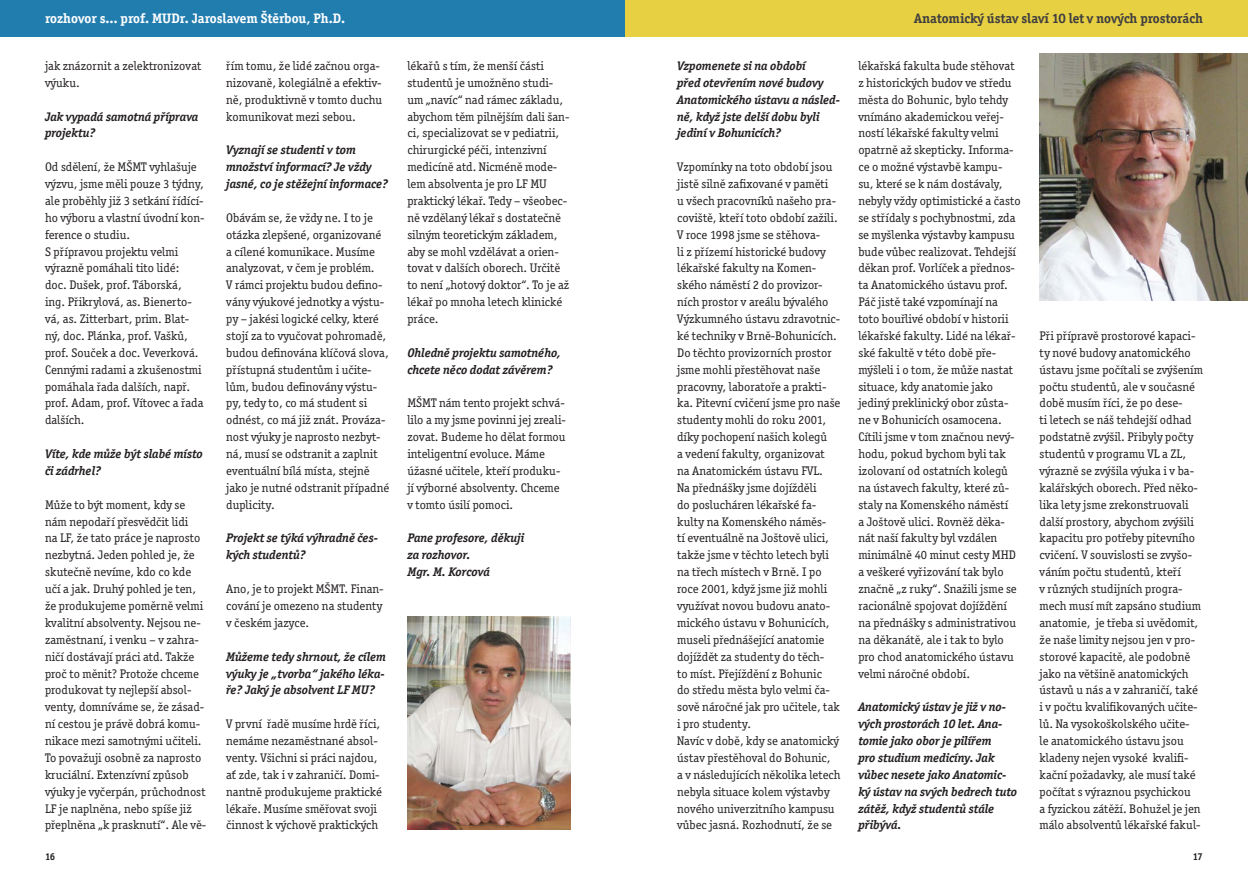
<style>
.page{position:relative;width:1248px;height:886px;background:#fff}
.page>*{position:absolute;margin:0;border:0;box-sizing:border-box;transform-origin:0 0}
.t1{font:700 13.75px "Officina Serif Itc TOT";color:#fff}
.t2{font:700 13.75px "Officina Serif Itc TOT";color:#3e3e3f}
.t3{font:12.5px/16.9px "Officina Serif Itc TOT";color:#231f20}
.t4{font:italic 700 12.5px/16.9px "Officina Serif Itc TOT";color:#231f20}
.t5{font:700 10px "Officina Serif Itc TOT";color:#231f20}
</style>
<div class="page">
<div style="left:624px;top:0;width:623px;height:36px;background:#e8d043"></div>
<div style="left:0;top:0;width:624px;height:36px;background:#227daf"></div>
<img style="left:1039px;top:53px;width:208px;height:247px">
<img style="left:407px;top:616px;width:163px;height:213px">
<p class="t1" style="left:45px;top:10px;width:302px">rozhovor s… prof. MUDr. Jaroslavem Štěrbou, Ph.D.</p>
<p class="t3" style="left:45px;top:57px;width:158px">jak znázornit a zelektronizovat výuku.</p>
<p class="t4" style="left:45px;top:108px;width:155px">Jak vypadá samotná příprava projektu?</p>
<p class="t3" style="left:45px;top:159px;width:161px">Od sdělení, že MŠMT vyhlašuje výzvu, jsme měli pouze 3 týdny, ale proběhly již 3 setkání řídící&shy;ho výboru a vlastní úvodní kon&shy;ference o studiu.<br>S přípravou projektu velmi výrazně pomáhali tito lidé:<br>doc. Dušek, prof. Táborská, ing. Přikrylová, as. Bienerto&shy;vá, as. Zitterbart, prim. Blat&shy;ný, doc. Plánka, prof. Vašků, prof. Souček a doc. Veverková.<br>Cennými radami a zkušenostmi pomáhala řada dalších, např. prof. Adam, prof. Vítovec a řada dalších.</p>
<p class="t4" style="left:45px;top:445px;width:159px">Víte, kde může být slabé místo či zádrhel?</p>
<p class="t3" style="left:45px;top:496px;width:163px">Může to být moment, kdy se nám nepodaří přesvědčit lidi<br>na LF, že tato práce je naprosto nezbytná. Jeden pohled je, že skutečně nevíme, kdo co kde učí a jak. Druhý pohled je ten, že produkujeme poměrně velmi kvalitní absolventy. Nejsou ne&shy;zaměstnaní, i venku – v zahra&shy;ničí dostávají práci atd. Takže proč to měnit? Protože chceme produkovat ty nejlepší absol&shy;venty, domníváme se, že zásad&shy;ní cestou je právě dobrá komu&shy;nikace mezi samotnými učiteli.<br>To považuji osobně za naprosto kruciální. Extenzívní způsob výuky je vyčerpán, průchodnost<br>LF je naplněna, nebo spíše již přeplněna „k prasknutí“. Ale vě-</p>
<p class="t3" style="left:226px;top:57px;width:157px">řím tomu, že lidé začnou orga&shy;nizovaně, kolegiálně a efektiv&shy;ně, produktivně v tomto duchu komunikovat mezi sebou.</p>
<p class="t4" style="left:226px;top:142px;width:163px">Vyznají se studenti v tom množství informací? Je vždy jasné, co je stěžejní informace?</p>
<p class="t3" style="left:226px;top:209px;width:164px">Obávám se, že vždy ne. I to je otázka zlepšené, organizované a cílené komunikace. Musíme analyzovat, v čem je problém.<br>V rámci projektu budou defino&shy;vány výukové jednotky a výstu&shy;py – jakési logické celky, které stojí za to vyučovat pohromadě, budou definována klíčová slova, přístupná studentům i učite&shy;lům, budou definovány výstu&shy;py, tedy to, co má student si odnést, co má již znát. Prováza&shy;nost výuky je naprosto nezbyt&shy;ná, musí se odstranit a zaplnit eventuální bílá místa, stejně jako je nutné odstranit případné duplicity.</p>
<p class="t4" style="left:226px;top:530px;width:153px">Projekt se týká výhradně čes&shy;kých studentů?</p>
<p class="t3" style="left:226px;top:581px;width:159px;text-align:justify">Ano, je to projekt MŠMT. Finan&shy;cování je omezeno na studenty v českém jazyce.</p>
<p class="t4" style="left:226px;top:648px;width:161px;text-align:justify">Můžeme tedy shrnout, že cílem výuky je „tvorba“ jakého léka&shy;ře? Jaký je absolvent LF MU?</p>
<p class="t3" style="left:226px;top:716px;width:157px">V první řadě musíme hrdě říci, nemáme nezaměstnané absol&shy;venty. Všichni si práci najdou, ať zde, tak i v zahraničí. Domi&shy;nantně produkujeme praktické lékaře. Musíme směřovat svoji činnost k výchově praktických</p>
<p class="t3" style="left:407px;top:57px;width:163px">lékařů s tím, že menší části studentů je umožněno studi&shy;um „navíc“ nad rámec základu, abychom těm pilnějším dali šan&shy;ci, specializovat se v pediatrii, chirurgické péči, intenzivní medicíně atd. Nicméně mode&shy;lem absolventa je pro LF MU praktický lékař. Tedy – všeobec&shy;ně vzdělaný lékař s dostatečně silným teoretickým základem, aby se mohl vzdělávat a orien&shy;tovat v dalších oborech. Určitě to není „hotový doktor“. To je až lékař po mnoha letech klinické práce.</p>
<p class="t4" style="left:407px;top:344px;width:155px">Ohledně projektu samotného, chcete něco dodat závěrem?</p>
<p class="t3" style="left:407px;top:395px;width:160px">MŠMT nám tento projekt schvá&shy;lilo a my jsme povinni jej zreali&shy;zovat. Budeme ho dělat formou inteligentní evoluce. Máme úžasné učitele, kteří produku&shy;jí výborné absolventy. Chceme v tomto úsilí pomoci.</p>
<p class="t4" style="left:407px;top:530px;width:118px">Pane profesore, děkuji za rozhovor.<br>Mgr. M. Korcová</p>
<p class="t4" style="left:677px;top:57px;width:164px">Vzpomenete si na období<br>před otevřením nové budovy<br>Anatomického ústavu a násled&shy;ně, když jste delší dobu byli jediní v Bohunicích?</p>
<p class="t3" style="left:677px;top:159px;width:165px">Vzpomínky na toto období jsou jistě silně zafixované v paměti<br>u všech pracovníků našeho pra&shy;coviště, kteří toto období zažili.<br>V roce 1998 jsme se stěhova-<br>li z přízemí historické budovy lékařské fakulty na Komen&shy;ského náměstí 2 do provizor&shy;ních prostor v areálu bývalého<br>Výzkumného ústavu zdravotnic&shy;ké techniky v Brně-Bohunicích.<br>Do těchto provizorních prostor jsme mohli přestěhovat naše pracovny, laboratoře a prakti&shy;ka. Pitevní cvičení jsme pro naše studenty mohli do roku 2001, díky pochopení našich kolegů<br>a vedení fakulty, organizovat<br>na Anatomickém ústavu FVL.<br>Na přednášky jsme dojížděli<br>do poslucháren lékařské fa&shy;kulty na Komenského náměs-<br>tí eventuálně na Joštově ulici, takže jsme v těchto letech byli na třech místech v Brně. I po roce 2001, když jsme již mohli využívat novou budovu anato&shy;mického ústavu v Bohunicích, museli přednášející anatomie dojíždět za studenty do těch-<br>to míst. Přejíždění z Bohunic<br>do středu města bylo velmi ča&shy;sově náročné jak pro učitele, tak i pro studenty.<br>Navíc v době, kdy se anatomický ústav přestěhoval do Bohunic,<br>a v následujících několika letech nebyla situace kolem výstavby nového univerzitního kampusu vůbec jasná. Rozhodnutí, že se</p>
<p class="t2" style="left:914px;top:10px;width:290px">Anatomický ústav slaví 10 let v nových prostorách</p>
<p class="t3" style="left:858px;top:57px;width:164px">lékařská fakulta bude stěhovat z historických budov ve středu města do Bohunic, bylo tehdy vnímáno akademickou veřej&shy;ností lékařské fakulty velmi opatrně až skepticky. Informa&shy;ce o možné výstavbě kampu&shy;su, které se k nám dostávaly, nebyly vždy optimistické a často se střídaly s pochybnostmi, zda se myšlenka výstavby kampusu bude vůbec realizovat. Tehdejší děkan prof. Vorlíček a přednos&shy;ta Anatomického ústavu prof.<br>Páč jistě také vzpomínají na toto bouřlivé období v historii lékařské fakulty. Lidé na lékař&shy;ské fakultě v této době pře&shy;mýšleli i o tom, že může nastat situace, kdy anatomie jako jediný preklinický obor zůsta&shy;ne v Bohunicích osamocena.<br>Cítili jsme v tom značnou nevý&shy;hodu, pokud bychom byli tak izolovaní od ostatních kolegů na ústavech fakulty, které zů&shy;staly na Komenského náměstí<br>a Joštově ulici. Rovněž děka&shy;nát naší fakulty byl vzdálen minimálně 40 minut cesty MHD a veškeré vyřizování tak bylo značně „z ruky“. Snažili jsme se racionálně spojovat dojíždění na přednášky s administrativou na děkanátě, ale i tak to bylo pro chod anatomického ústavu velmi náročné období.</p>
<p class="t4" style="left:858px;top:698px;width:160px">Anatomický ústav je již v no&shy;vých prostorách 10 let. Ana&shy;tomie jako obor je pilířem<br>pro studium medicíny. Jak vůbec nesete jako Anatomic&shy;ký ústav na svých bedrech tuto zátěž, když studentů stále přibývá.</p>
<p class="t3" style="left:1039px;top:327px;width:165px">Při přípravě prostorové kapaci&shy;ty nové budovy anatomického ústavu jsme počítali se zvýšením počtu studentů, ale v současné době musím říci, že po dese-<br>ti letech se náš tehdejší odhad podstatně zvýšil. Přibyly počty studentů v programu VL a ZL, výrazně se zvýšila výuka i v ba&shy;kalářských oborech. Před něko&shy;lika lety jsme zrekonstruovali další prostory, abychom zvýšili kapacitu pro potřeby pitevního cvičení. V souvislosti se zvyšo&shy;váním počtu studentů, kteří<br>v různých studijních progra&shy;mech musí mít zapsáno studium anatomie, je třeba si uvědomit, že naše limity nejsou jen v pro&shy;storové kapacitě, ale podobně jako na většině anatomických ústavů u nás a v zahraničí, také i v počtu kvalifikovaných učite&shy;lů. Na vysokoškolského učite-<br>le anatomického ústavu jsou kladeny nejen vysoké kvalifi&shy;kační požadavky, ale musí také počítat s výraznou psychickou<br>a fyzickou zátěží. Bohužel je jen málo absolventů lékařské fakul-</p>
<p class="t5" style="left:45px;top:850px;width:12px">16</p>
<p class="t5" style="left:1192px;top:850px;width:12px">17</p>
</div>
